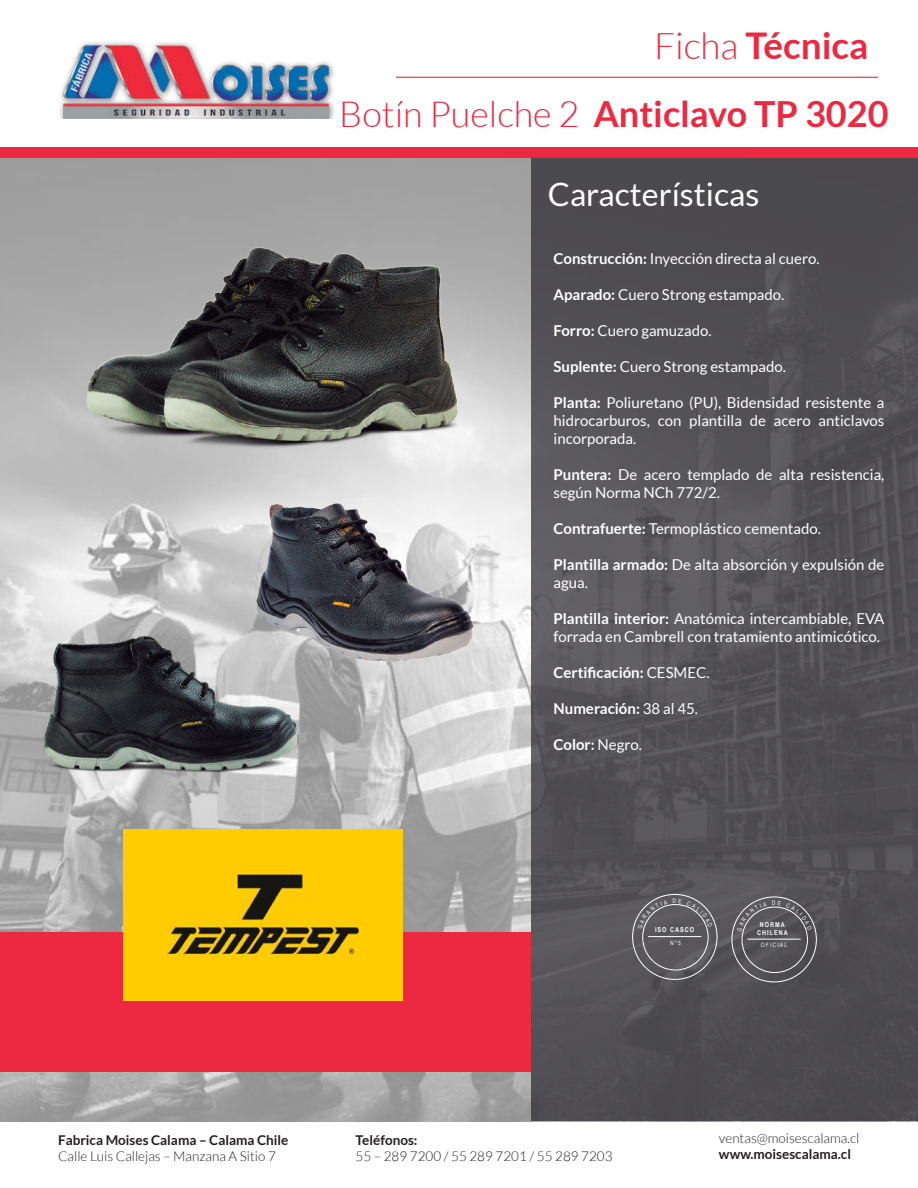
<style>
.page{position:relative;width:918px;height:1188px;background:#fff}
.page>*{position:absolute;margin:0;border:0;box-sizing:border-box;transform-origin:0 0}
.t1{font:700 36.75px "Lato";color:#ed2942}
.t2{font:700 36px "Lato";color:#ed2942}
.t3{font:32.1px "Lato";color:#fff}
.t4{font:15px/18px "Lato";color:#fff}
.t5{font:700 15px "Lato";color:#fff}
.t6{font:300 13.5px "Lato";color:#231f20}
.t7{font:700 13.5px "Lato";color:#231f20}
.t8{font:700 6.75px "Arial Narrow";letter-spacing:.15em;color:#fff}
.t9{font:6px "Arial Narrow";letter-spacing:.2em;color:#fff}
.s1{font-weight:300}
.s2{font-weight:700}
.s3{font-weight:400}
</style>
<div class="page">
<img style="left:60px;top:42px;width:274px;height:63px">
<img style="left:0;top:158px;width:531px;height:963px">
<div style="left:531px;top:155px;width:387px;height:966px;background:linear-gradient(to right,#57565a,#4e4c51)"></div>
<div style="left:0;top:147px;width:918px;height:11px;background:#ed2942"></div>
<div style="left:0;top:933px;width:531px;height:139px;background:#ed2942"></div>
<hr style="left:396px;top:77px;width:482px;height:1px;background:#ed2942">
<div style="left:642px;top:904px;width:66px;height:66px;border:1px solid #fff;border-radius:50%"></div>
<hr style="left:648px;top:936px;width:53px;height:1px;background:#fff">
<div style="left:742px;top:907px;width:66px;height:66px;border:1px solid #fff;border-radius:50%"></div>
<hr style="left:747px;top:939px;width:54px;height:1px;background:#fff">
<img style="left:49px;top:105px;width:439px;height:423px">
<img style="left:14px;top:528px;width:312px;height:312px">
<img style="left:194px;top:410px;width:340px;height:340px">
<img style="left:124px;top:830px;width:279px;height:171px">
<svg style="left:638px;top:898px;width:75px;height:31px;background:#656468"></svg>
<svg style="left:737px;top:901px;width:75px;height:31px;background:#605e62"></svg>
<h1 class="t1" style="left:654px;top:25px;width:216px"><span class="s1">Ficha</span> Técnica</h1>
<h2 class="t2" style="left:339px;top:93px;width:551px"><span class="s1">Botín Puelche 2</span> Anticlavo TP 3020</h2>
<h3 class="t3" style="left:548px;top:176px;width:213px">Características</h3>
<p class="t4" style="left:554px;top:250px;width:268px"><span class="s2">Construcción:</span> Inyección directa al cuero.</p>
<p class="t4" style="left:554px;top:286px;width:232px"><span class="s2">Aparado:</span> Cuero Strong estampado.</p>
<p class="t4" style="left:554px;top:322px;width:160px"><span class="s2">Forro:</span> Cuero gamuzado.</p>
<p class="t4" style="left:554px;top:358px;width:234px"><span class="s2">Suplente:</span> Cuero Strong estampado.</p>
<p class="t4" style="left:554px;top:394px;width:333px;text-align:justify"><span class="s2">Planta:</span> Poliuretano (PU), Bidensidad resistente a hidrocarburos, con plantilla de acero anticlavos incorporada.</p>
<p class="t4" style="left:554px;top:466px;width:332px"><span class="s2">Puntera:</span> De acero templado de alta resistencia, según Norma NCh 772/2.</p>
<p class="t4" style="left:554px;top:520px;width:269px"><span class="s2">Contrafuerte:</span> Termoplástico cementado.</p>
<p class="t4" style="left:554px;top:556px;width:332px"><span class="s2">Plantilla armado:</span> De alta absorción y expulsión de agua.</p>
<p class="t4" style="left:554px;top:610px;width:332px"><span class="s2">Plantilla interior:</span> Anatómica intercambiable, EVA forrada en Cambrell con tratamiento antimicótico.</p>
<p class="t5" style="left:554px;top:664px;width:158px">Certificación: <span class="s3">CESMEC.</span></p>
<p class="t5" style="left:554px;top:700px;width:146px">Numeración: <span class="s3">38 al 45.</span></p>
<p class="t5" style="left:554px;top:736px;width:90px">Color: <span class="s3">Negro.</span></p>
<p class="t8" style="left:655px;top:925px;width:41px">ISO CASCO</p>
<p class="t9" style="left:670px;top:938px;width:13px">N°5</p>
<p class="t8" style="left:760px;top:920px;width:26px">NORMA</p>
<p class="t8" style="left:757px;top:928px;width:32px">CHILENA</p>
<p class="t9" style="left:761px;top:941px;width:28px">OFICIAL</p>
<p class="t7" style="left:58px;top:1132px;width:232px">Fabrica Moises Calama – Calama Chile</p>
<p class="t6" style="left:58px;top:1149px;width:219px">Calle Luis Callejas – Manzana A Sitio 7</p>
<p class="t7" style="left:356px;top:1132px;width:63px">Teléfonos:</p>
<p class="t6" style="left:356px;top:1149px;width:258px">55 – 289 7200 / 55 289 7201 / 55 289 7203</p>
<p class="t6" style="left:719px;top:1131px;width:142px">ventas@moisescalama.cl</p>
<p class="t7" style="left:719px;top:1147px;width:134px">www.moisescalama.cl</p>
</div>
